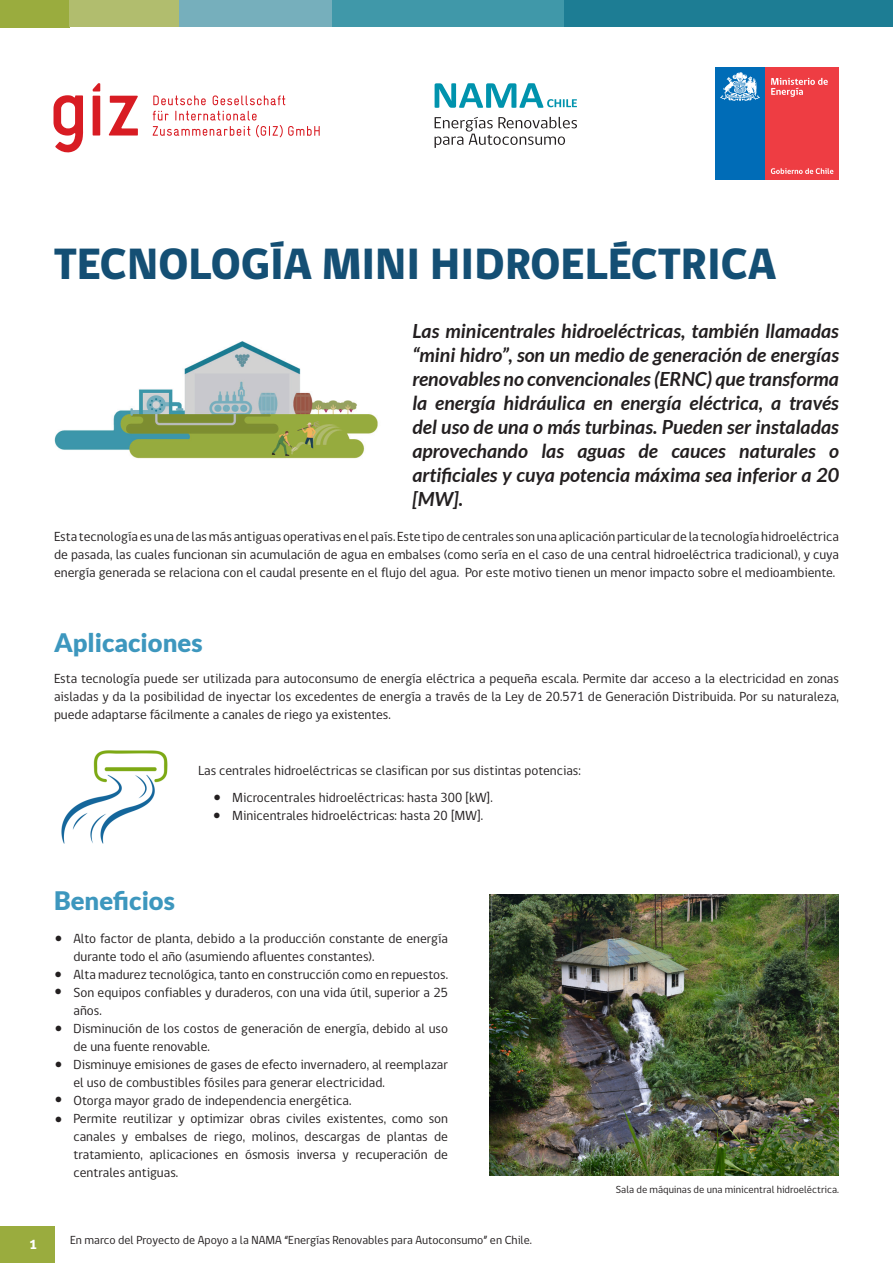
<style>
.page{position:relative;width:893px;height:1263px;background:#fff}
.page>*{position:absolute;margin:0;border:0;box-sizing:border-box;transform-origin:0 0}
.t1{font:800 45px "gob CL";color:#144f74}
.t2{font:900 25.5px "Lato";color:#3d97be}
.t3{font:21px "Minion Pro";color:#231f20}
.t4{font:italic 700 19.5px/24px "Lato";color:#231f20;text-align:justify}
.t5{font:13.5px/18px "gob CL";color:#231f20}
.t6{font:800 13.5px "gob CL";color:#fff}
.t7{font:12px "gob CL";color:#231f20}
.t8{font:10.5px "gob CL";color:#231f20}
</style>
<div class="page">
<div style="left:564px;top:0;width:329px;height:27px;background:#1d7d94"></div>
<div style="left:0;top:0;width:69px;height:27px;background:#9aac3e"></div>
<div style="left:179px;top:0;width:153px;height:27px;background:#76afbc"></div>
<div style="left:332px;top:0;width:232px;height:27px;background:#4098a9"></div>
<div style="left:69px;top:0;width:110px;height:27px;background:#b1bd6e"></div>
<div style="left:0;top:1227px;width:54px;height:36px;background:#9aac3e"></div>
<svg style="left:435px;top:117px;width:142px;height:31px"></svg>
<svg style="left:54px;top:95px;width:29px;height:58px"></svg>
<svg style="left:109px;top:96px;width:29px;height:40px"></svg>
<svg style="left:93px;top:83px;width:7px;height:53px"></svg>
<svg style="left:153px;top:111px;width:167px;height:26px"></svg>
<svg style="left:153px;top:95px;width:132px;height:10px"></svg>
<svg style="left:435px;top:83px;width:142px;height:25px"></svg>
<div style="left:715px;top:67px;width:51px;height:113px;background:#006cb7"></div>
<div style="left:766px;top:67px;width:73px;height:113px;background:#ee3d43"></div>
<svg style="left:720px;top:72px;width:40px;height:29px"></svg>
<svg style="left:771px;top:78px;width:57px;height:19px"></svg>
<svg style="left:771px;top:168px;width:62px;height:6px"></svg>
<img style="left:54px;top:341px;width:324px;height:118px">
<img style="left:61px;top:750px;width:107px;height:94px">
<img style="left:490px;top:895px;width:349px;height:280px">
<p class="t1" style="left:54px;top:234px;width:724px">TECNOLOGÍA MINI HIDROELÉCTRICA</p>
<p class="t4" style="left:412px;top:320px;width:428px">Las minicentrales hidroeléctricas, también llamadas “mini hidro”, son un medio de generación de energías renovables no convencionales (ERNC) que transforma la energía hidráulica en energía eléctrica, a través del uso de una o más turbinas. Pueden ser instaladas aprovechando las aguas de cauces naturales o artificiales y cuya potencia máxima sea inferior a 20 [MW].</p>
<p class="t5" style="left:54px;top:528px;width:786px;text-align:justify">Esta tecnología es una de las más antiguas operativas en el país. Este tipo de centrales son una aplicación particular de la tecnología hidroeléctrica de pasada, las cuales funcionan sin acumulación de agua en embalses (como sería en el caso de una central hidroeléctrica tradicional), y cuya energía generada se relaciona con el caudal presente en el flujo del agua. Por este motivo tienen un menor impacto sobre el medioambiente.</p>
<p class="t2" style="left:54px;top:627px;width:150px">Aplicaciones</p>
<p class="t5" style="left:54px;top:669px;width:786px;text-align:justify">Esta tecnología puede ser utilizada para autoconsumo de energía eléctrica a pequeña escala. Permite dar acceso a la electricidad en zonas aisladas y da la posibilidad de inyectar los excedentes de energía a través de la Ley de 20.571 de Generación Distribuida. Por su naturaleza, puede adaptarse fácilmente a canales de riego ya existentes.</p>
<p class="t5" style="left:198px;top:762px;width:384px">Las centrales hidroeléctricas se clasifican por sus distintas potencias:</p>
<p class="t5" style="left:232px;top:789px;width:262px">Microcentrales hidroeléctricas: hasta 300 [kW].</p>
<p class="t5" style="left:232px;top:807px;width:253px">Minicentrales hidroeléctricas: hasta 20 [MW].</p>
<p class="t3" style="left:213px;top:781px;width:10px">•</p>
<p class="t3" style="left:213px;top:799px;width:10px">•</p>
<p class="t2" style="left:54px;top:886px;width:122px">Beneficios</p>
<p class="t5" style="left:73px;top:930px;width:376px">Alto factor de planta, debido a la producción constante de energía durante todo el año (asumiendo afluentes constantes).</p>
<p class="t5" style="left:73px;top:966px;width:376px">Alta madurez tecnológica, tanto en construcción como en repuestos.</p>
<p class="t5" style="left:73px;top:984px;width:376px">Son equipos confiables y duraderos, con una vida útil, superior a 25 años.</p>
<p class="t5" style="left:73px;top:1020px;width:376px">Disminución de los costos de generación de energía, debido al uso de una fuente renovable.</p>
<p class="t5" style="left:73px;top:1056px;width:376px">Disminuye emisiones de gases de efecto invernadero, al reemplazar el uso de combustibles fósiles para generar electricidad.</p>
<p class="t5" style="left:73px;top:1092px;width:279px">Otorga mayor grado de independencia energética.</p>
<p class="t5" style="left:73px;top:1110px;width:376px;text-align:justify">Permite reutilizar y optimizar obras civiles existentes, como son canales y embalses de riego, molinos, descargas de plantas de tratamiento, aplicaciones en ósmosis inversa y recuperación de centrales antiguas.</p>
<p class="t3" style="left:55px;top:922px;width:10px">•</p>
<p class="t3" style="left:54px;top:958px;width:10px">•</p>
<p class="t3" style="left:54px;top:975px;width:10px">•</p>
<p class="t3" style="left:54px;top:1012px;width:10px">•</p>
<p class="t3" style="left:55px;top:1048px;width:10px">•</p>
<p class="t3" style="left:55px;top:1083px;width:10px">•</p>
<p class="t3" style="left:55px;top:1103px;width:10px">•</p>
<p class="t6" style="left:29px;top:1235px;width:9px">1</p>
<p class="t7" style="left:70px;top:1232px;width:463px">En marco del Proyecto de Apoyo a la NAMA “Energías Renovables para Autoconsumo” en Chile.</p>
<p class="t8" style="left:616px;top:1182px;width:225px">Sala de máquinas de una minicentral hidroeléctrica.</p>
</div>
